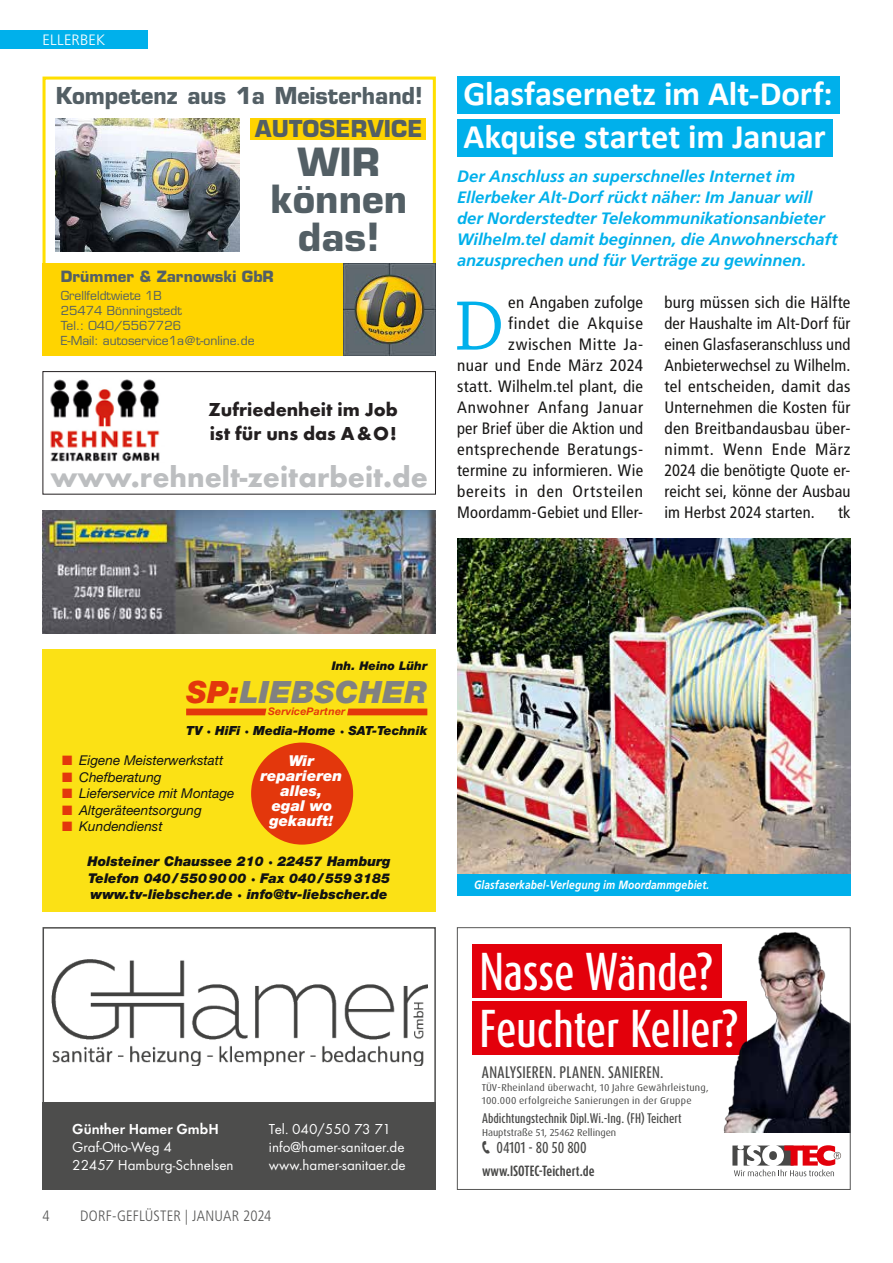
<style>
.page{position:relative;width:893px;height:1263px;background:#fff}
.page>*{position:absolute;margin:0;border:0;box-sizing:border-box;transform-origin:0 0}
.t1{font:73.8px "Chaparral Pro";color:#00b0eb}
.t2{font:500 44.25px/57px "Dax Compact OT";letter-spacing:-.01em;color:#fff}
.t3{font:700 37.8px/37.8px "Eurostile LT Std";color:#535f65;text-align:center}
.t4{font:700 34.5px/43.5px "Calibri";letter-spacing:-.005em;color:#fff}
.t5{font:italic 900 30.75px "Helvetica Neue LT Pro";letter-spacing:.01em;color:#818181}
.t6{font:700 30px "Futura TOT";color:#bcbec0}
.t7{font:700 22.65px "Eurostile LT Std";color:#535f65;scale:.95 1}
.t8{font:700 22.65px "Eurostile LT Std";color:#535f65}
.t9{font:700 19.5px/23.4px "Futura TOT";color:#231f20}
.t10{font:condensed 16.5px/21px "Frutiger LT Std";letter-spacing:.015em;color:#181716;text-align:right}
.t11{font:italic 700 16.5px/21px "Frutiger LT Std";letter-spacing:-.005em;color:#00b0eb}
.t12{font:700 15.15px "Eurostile LT Std";color:#535f65}
.t13{font:15px/18px "Futura TOT Boo";color:#fff}
.t14{font:italic 900 15px/15px "Helvetica Neue LT Pro";color:#fff;text-align:center}
.t15{font:300 condensed 15px "Frutiger LT Std";letter-spacing:.01em;color:#565655}
.t16{font:15px "Futura TOT Dem";color:#fff}
.t17{font:300 15px "Frutiger LT Std";letter-spacing:.01em;color:#fff}
.t18{font:500 13.8px "Dax Compact OT";letter-spacing:.02em;color:#484847}
.t19{font:italic 900 13.5px/16.5px "Helvetica Neue LT Pro";color:#111212;text-align:justify}
.t20{font:italic 13.5px "Helvetica Neue LT Pro";color:#111212}
.t21{font:500 13.05px "Dax Compact OT";letter-spacing:-.005em;color:#484847}
.t22{font:italic 900 12.6px "Helvetica Neue LT Pro";color:#111212}
.t23{font:700 12.3px "Dax Compact OT";color:#484847}
.t24{font:12.15px/15.1px "Eurostile LT Std";color:#535f65}
.t25{font:italic 700 12px "Frutiger LT Std";letter-spacing:.01em;color:#fff;scale:.85 1}
.t26{font:italic 900 12px "Helvetica Neue LT Pro";color:#111212}
.t27{font:500 11.55px "Dax Compact OT";color:#484847}
.t28{font:italic 700 10.5px "Helvetica Neue LT Pro";letter-spacing:.02em;color:#e3370c}
.t29{font:10.05px/13px "Dax OT";letter-spacing:.02em;color:#484847}
.t30{font:10.05px "Dax OT";color:#484847}
.s1{color:#e3370c}
.s2{font-size:14.25px}
</style>
<div class="page">
<div style="left:457px;top:76px;width:382px;height:37px;background:#00b0eb"></div>
<div style="left:457px;top:120px;width:375px;height:37px;background:#00b0eb"></div>
<img style="left:457px;top:539px;width:393px;height:335px">
<div style="left:457px;top:874px;width:393px;height:22px;background:#00b0eb"></div>
<div style="left:0;top:31px;width:148px;height:18px;background:#00b0eb"></div>
<div style="left:43px;top:371px;width:393px;height:123px;border:1px solid #231f20"></div>
<img style="left:50px;top:379px;width:110px;height:83px">
<img style="left:43px;top:510px;width:393px;height:123px">
<img style="left:52px;top:960px;width:376px;height:105px">
<div style="left:43px;top:1102px;width:393px;height:88px;background:#4d4d4c"></div>
<div style="left:43px;top:927px;width:393px;height:263px;border:2px solid #4d4d4c"></div>
<div style="left:43px;top:77px;width:393px;height:279px;border:3px solid #ffdf00"></div>
<div style="left:43px;top:263px;width:304px;height:93px;background:#ffd400"></div>
<img style="left:344px;top:263px;width:92px;height:93px">
<img style="left:55px;top:118px;width:184px;height:133px">
<div style="left:250px;top:118px;width:176px;height:22px;background:#ffd400"></div>
<div style="left:43px;top:649px;width:393px;height:262px;background:#fbe115"></div>
<svg style="left:186px;top:708px;width:80px;height:7px"></svg>
<svg style="left:347px;top:708px;width:80px;height:7px"></svg>
<div style="left:251px;top:742px;width:102px;height:103px;background:#e3370c;border-radius:50%"></div>
<svg style="left:732px;top:1145px;width:109px;height:31px"></svg>
<div style="left:472px;top:943px;width:249px;height:54px;background:#e3000b"></div>
<div style="left:472px;top:1001px;width:274px;height:53px;background:#e3000b"></div>
<img style="left:717px;top:932px;width:131px;height:201px">
<div style="left:457px;top:927px;width:393px;height:263px;border:1px solid #565655"></div>
<p class="t17" style="left:43px;top:32px;width:64px">ELLERBEK</p>
<h3 class="t7" style="left:56px;top:82px;width:388px">Kompetenz aus 1a Meisterhand!</h3>
<h3 class="t3" style="left:270px;top:143px;width:138px">WIR können das!</h3>
<h3 class="t8" style="left:255px;top:115px;width:169px">AUTOSERVICE</h3>
<p class="t12" style="left:61px;top:267px;width:215px">Drümmer &amp; Zarnowski GbR</p>
<p class="t24" style="left:61px;top:288px;width:195px">Grellfeldtwiete 1B<br>25474 Bönningstedt<br>Tel.: 040/5567726<br>E-Mail: autoservice1a@t-online.de</p>
<p class="t9" style="left:209px;top:398px;width:191px">Zufriedenheit im Job ist für uns das A&amp;O!</p>
<h3 class="t6" style="left:50px;top:458px;width:379px">www.rehnelt-zeitarbeit.de</h3>
<h3 class="t4" style="left:463px;top:70px;width:371px">Glasfasernetz im Alt-Dorf:<br>Akquise startet im Januar</h3>
<p class="t11" style="left:457px;top:166px;width:382px">Der Anschluss an superschnelles Internet im Ellerbeker Alt-Dorf rückt näher: Im Januar will der Norderstedter Telekommunikationsanbieter Wilhelm.tel damit beginnen, die Anwohnerschaft anzusprechen und für Verträge zu gewinnen.</p>
<h1 class="t1" style="left:454px;top:285px;width:52px">D</h1>
<p class="t10" style="left:457px;top:291px;width:188px">en Angaben zufolge<br>findet die Akquise zwischen Mitte Ja-<br>nuar und Ende März 2024 statt. Wilhelm.tel plant, die<br>Anwohner Anfang Januar per Brief über die Aktion und entsprechende Beratungs&shy;termine zu informieren. Wie bereits in den Ortsteilen<br>Moordamm-Gebiet und Eller-</p>
<p class="t10" style="left:664px;top:291px;width:188px;text-align:justify">burg müssen sich die Hälfte der Haushalte im Alt-Dorf für einen Glasfaseranschluss und Anbieterwechsel zu Wilhelm. tel entscheiden, damit das Unternehmen die Kosten für den Breitbandausbau über&shy;nimmt. Wenn Ende März 2024 die benötigte Quote er&shy;reicht sei, könne der Ausbau im Herbst 2024 starten.</p>
<p class="t10" style="left:838px;top:501px;width:14px">tk</p>
<p class="t26" style="left:332px;top:659px;width:98px">Inh. Heino Lühr</p>
<h3 class="t5" style="left:186px;top:673px;width:242px"><span class="s1">SP:</span>LIebScHer</h3>
<p class="t28" style="left:268px;top:705px;width:79px">ServicePartner</p>
<p class="t22" style="left:186px;top:723px;width:243px">TV ∙ HiFi ∙ Media-Home ∙ SAT-Technik</p>
<p class="t20" style="left:62px;top:752px;width:163px"><span class="s1">■</span> Eigene Meisterwerkstatt</p>
<p class="t20" style="left:62px;top:769px;width:101px"><span class="s1">■</span> Chefberatung</p>
<p class="t20" style="left:62px;top:785px;width:174px"><span class="s1">■</span> Lieferservice mit Montage</p>
<p class="t20" style="left:62px;top:802px;width:141px"><span class="s1">■</span> Altgeräteentsorgung</p>
<p class="t20" style="left:62px;top:818px;width:102px"><span class="s1">■</span> Kundendienst</p>
<p class="t14" style="left:260px;top:753px;width:83px">Wir reparieren alles,<br>egal wo gekauft<span class="s2">!</span></p>
<p class="t19" style="left:88px;top:853px;width:305px">Holsteiner chaussee 210 ∙ 22457 Hamburg Telefon 040/5509000 ∙ Fax 040/5593185 www.tv-liebscher.de ∙ info@tv-liebscher.de</p>
<p class="t16" style="left:72px;top:1119px;width:148px">Günther Hamer GmbH</p>
<p class="t13" style="left:72px;top:1137px;width:163px">Graf-Otto-Weg 4<br>22457 Hamburg-Schnelsen</p>
<p class="t13" style="left:269px;top:1119px;width:138px">Tel. 040/550 73 71 info@hamer-sanitaer.de www.hamer-sanitaer.de</p>
<p class="t15" style="left:43px;top:1207px;width:9px">4</p>
<p class="t15" style="left:80px;top:1207px;width:193px">DORF-GEFLÜSTER | JANUAR 2024</p>
<p class="t25" style="left:474px;top:878px;width:278px">Glasfaserkabel-Verlegung im Moordammgebiet.</p>
<h2 class="t2" style="left:479px;top:943px;width:261px">Nasse Wände?<br>Feuchter Keller?</h2>
<p class="t18" style="left:482px;top:1063px;width:183px">ANALYSIEREN. PLANEN. SANIEREN.</p>
<p class="t29" style="left:482px;top:1081px;width:228px">TÜV-Rheinland überwacht, 10 Jahre Gewährleistung,<br>100.000 erfolgreiche Sanierungen in der Gruppe</p>
<p class="t27" style="left:482px;top:1111px;width:201px">Abdichtungstechnik Dipl.Wi.-Ing. (FH) Teichert</p>
<p class="t30" style="left:482px;top:1126px;width:136px">Hauptstraße 51, 25462 Rellingen</p>
<p class="t21" style="left:482px;top:1138px;width:106px">▼ 04101 - 80 50 800</p>
<p class="t23" style="left:482px;top:1163px;width:114px">www.ISOTEC-Teichert.de</p>
</div>
